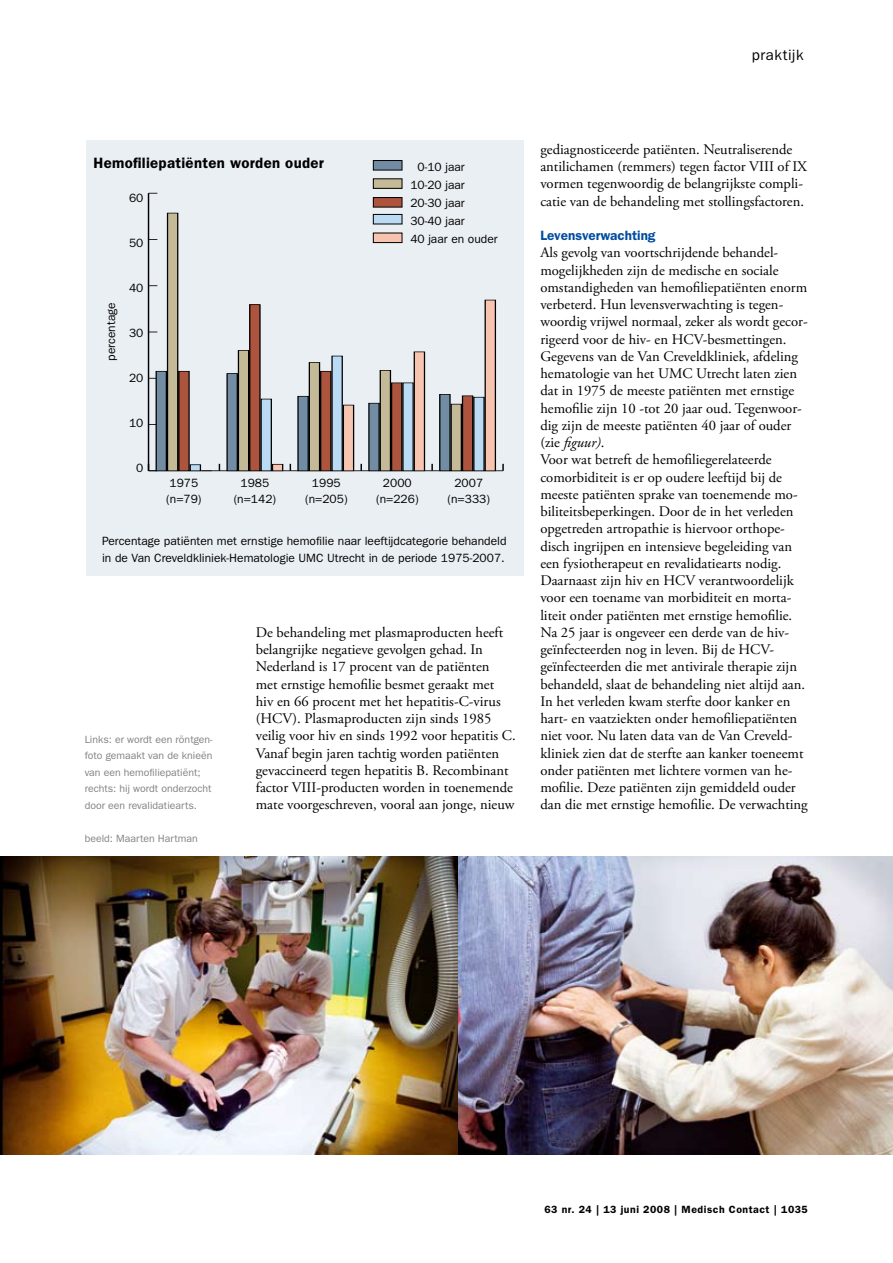
<style>
.page{position:relative;width:893px;height:1263px;background:#fff}
.page>*{position:absolute;margin:0;border:0;box-sizing:border-box;transform-origin:0 0}
.t1{font:600 15px "ITC Franklin Gothic Std";letter-spacing:.02em;color:#000}
.t2{font:15px "ITC Franklin Gothic Std";letter-spacing:.04em;color:#000}
.t3{font:14.7px/17.2px "Adobe Garamond Pro";color:#000}
.t4{font:600 13.5px "ITC Franklin Gothic Std";color:#004d9f}
.t5{font:12px/16.5px "ITC Franklin Gothic Std";color:#000;text-align:center}
.t6{font:10.5px/16.5px "ITC Franklin Gothic Std";color:#818084}
.t7{font:600 10.5px "ITC Franklin Gothic Std";letter-spacing:.05em;color:#000}
.t8{font:9.45px "Myriad Pro";color:#000;scale:1.76 1}
.s1{font-style:italic}
</style>
<div class="page">
<div style="left:86px;top:140px;width:438px;height:436px;background:#eaeff3"></div>
<img style="left:458px;top:856px;width:435px;height:298px">
<img style="left:0;top:856px;width:458px;height:298px">
<hr style="left:149px;top:470px;width:354px;height:1px;background:#000">
<svg style="left:502px;top:464px;width:2px;height:7px"></svg>
<hr style="left:148px;top:193px;width:1px;height:278px;background:#000">
<svg style="left:149px;top:464px;width:7px;height:7px"></svg>
<svg style="left:149px;top:331px;width:8px;height:2px"></svg>
<div style="left:272px;top:464px;width:11px;height:7px;background:#f6c4af"></div>
<div style="left:272px;top:464px;width:11px;height:7px;border:1px solid #000"></div>
<div style="left:343px;top:405px;width:11px;height:66px;background:#f6c4af"></div>
<div style="left:343px;top:405px;width:11px;height:66px;border:1px solid #000"></div>
<div style="left:414px;top:352px;width:10px;height:119px;background:#f6c4af"></div>
<div style="left:414px;top:352px;width:11px;height:119px;border:1px solid #000"></div>
<div style="left:485px;top:300px;width:10px;height:171px;background:#f6c4af"></div>
<div style="left:485px;top:300px;width:11px;height:171px;border:1px solid #000"></div>
<div style="left:190px;top:465px;width:10px;height:6px;background:#badbf3"></div>
<div style="left:190px;top:464px;width:11px;height:7px;border:1px solid #000"></div>
<div style="left:261px;top:399px;width:10px;height:72px;background:#badbf3"></div>
<div style="left:261px;top:399px;width:11px;height:72px;border:1px solid #000"></div>
<div style="left:332px;top:356px;width:10px;height:115px;background:#badbf3"></div>
<div style="left:403px;top:383px;width:10px;height:88px;background:#badbf3"></div>
<div style="left:474px;top:397px;width:10px;height:74px;background:#badbf3"></div>
<div style="left:179px;top:371px;width:10px;height:100px;background:#ac543d"></div>
<div style="left:250px;top:305px;width:10px;height:166px;background:#ac543d"></div>
<div style="left:249px;top:304px;width:11px;height:167px;border:1px solid #000"></div>
<div style="left:321px;top:371px;width:10px;height:100px;background:#ac543d"></div>
<div style="left:320px;top:371px;width:11px;height:100px;border:1px solid #000"></div>
<div style="left:392px;top:383px;width:10px;height:88px;background:#ac543d"></div>
<div style="left:391px;top:383px;width:11px;height:88px;border:1px solid #000"></div>
<div style="left:462px;top:396px;width:11px;height:75px;background:#ac543d"></div>
<div style="left:462px;top:396px;width:11px;height:75px;border:1px solid #000"></div>
<div style="left:168px;top:213px;width:10px;height:258px;background:#c4ba97"></div>
<div style="left:167px;top:213px;width:11px;height:258px;border:1px solid #000"></div>
<div style="left:238px;top:350px;width:11px;height:121px;background:#c4ba97"></div>
<div style="left:238px;top:350px;width:11px;height:121px;border:1px solid #000"></div>
<div style="left:309px;top:362px;width:11px;height:109px;background:#c4ba97"></div>
<div style="left:309px;top:362px;width:11px;height:109px;border:1px solid #000"></div>
<div style="left:380px;top:370px;width:10px;height:101px;background:#c4ba97"></div>
<div style="left:380px;top:370px;width:11px;height:101px;border:1px solid #000"></div>
<div style="left:451px;top:404px;width:10px;height:67px;background:#c4ba97"></div>
<div style="left:451px;top:404px;width:11px;height:67px;border:1px solid #000"></div>
<div style="left:156px;top:371px;width:10px;height:100px;background:#728ca3"></div>
<div style="left:156px;top:371px;width:11px;height:100px;border:1px solid #000"></div>
<div style="left:227px;top:374px;width:10px;height:97px;background:#728ca3"></div>
<div style="left:227px;top:373px;width:11px;height:98px;border:1px solid #000"></div>
<div style="left:298px;top:396px;width:10px;height:75px;background:#728ca3"></div>
<div style="left:298px;top:396px;width:10px;height:75px;border:1px solid #000"></div>
<div style="left:369px;top:403px;width:10px;height:68px;background:#728ca3"></div>
<div style="left:440px;top:394px;width:10px;height:77px;background:#728ca3"></div>
<div style="left:373px;top:161px;width:29px;height:9px;background:#728ca3"></div>
<div style="left:373px;top:160px;width:29px;height:10px;border:1px solid #000"></div>
<div style="left:373px;top:233px;width:29px;height:10px;background:#f6c4af"></div>
<div style="left:373px;top:233px;width:29px;height:10px;border:1px solid #000"></div>
<div style="left:373px;top:214px;width:29px;height:10px;background:#badbf3"></div>
<div style="left:373px;top:214px;width:29px;height:10px;border:1px solid #000"></div>
<div style="left:373px;top:198px;width:29px;height:9px;background:#ac543d"></div>
<div style="left:373px;top:197px;width:29px;height:10px;border:1px solid #000"></div>
<div style="left:373px;top:179px;width:29px;height:9px;background:#c4ba97"></div>
<div style="left:373px;top:179px;width:29px;height:10px;border:1px solid #000"></div>
<p class="t2" style="left:752px;top:46px;width:53px">praktijk</p>
<p class="t1" style="left:94px;top:154px;width:232px">Hemofiliepatiënten worden ouder</p>
<p class="t5" style="left:103px;top:361px;width:60px;rotate:-90deg">percentage</p>
<p class="t8" style="left:126px;top:188px;width:11px">60</p>
<p class="t5" style="left:129px;top:189px;width:16px">60</p>
<p class="t5" style="left:129px;top:234px;width:16px">50</p>
<p class="t5" style="left:129px;top:279px;width:16px">40</p>
<p class="t5" style="left:129px;top:324px;width:16px">30</p>
<p class="t5" style="left:129px;top:369px;width:16px">20</p>
<p class="t5" style="left:129px;top:414px;width:16px">10</p>
<p class="t5" style="left:136px;top:459px;width:9px">0</p>
<p class="t8" style="left:126px;top:234px;width:11px">50</p>
<p class="t8" style="left:126px;top:280px;width:11px">40</p>
<p class="t8" style="left:126px;top:327px;width:11px">30</p>
<p class="t8" style="left:126px;top:373px;width:11px">20</p>
<p class="t8" style="left:126px;top:419px;width:11px">10</p>
<p class="t8" style="left:134px;top:465px;width:6px">0</p>
<p class="t5" style="left:410px;top:158px;width:89px;line-height:18px;text-align:left;text-indent:7px">0-10 jaar<br>10-20 jaar<br>20-30 jaar<br>30-40 jaar<br>40 jaar en ouder</p>
<p class="t5" style="left:166px;top:474px;width:37px;text-align:left">1975 (n=79)</p>
<p class="t5" style="left:448px;top:474px;width:44px">2007 (n=333)</p>
<p class="t5" style="left:234px;top:474px;width:44px">1985 (n=142)</p>
<p class="t5" style="left:305px;top:474px;width:44px">1995 (n=205)</p>
<p class="t5" style="left:376px;top:474px;width:44px">2000 (n=226)</p>
<p class="t5" style="left:102px;top:533px;width:406px;text-align:left">Percentage patiënten met ernstige hemofilie naar leeftijdcategorie behandeld in de Van Creveldkliniek-Hematologie UMC Utrecht in de periode 1975-2007.</p>
<p class="t6" style="left:85px;top:731px;width:129px">Links: er wordt een röntgen&shy;foto gemaakt van de knieën van een hemofiliepatiënt; rechts: hij wordt onderzocht door een revalidatiearts.</p>
<p class="t6" style="left:85px;top:830px;width:114px">beeld: Maarten Hartman</p>
<p class="t3" style="left:256px;top:624px;width:261px">De behandeling met plasmaproducten heeft belangrijke negatieve gevolgen gehad. In Nederland is 17 procent van de patiënten<br>met ernstige hemofilie besmet geraakt met<br>hiv en 66 procent met het hepatitis-C-virus (HCV). Plasmaproducten zijn sinds 1985 veilig voor hiv en sinds 1992 voor hepatitis C.<br>Vanaf begin jaren tachtig worden patiënten gevaccineerd tegen hepatitis B. Recombinant factor VIII-producten worden in toenemende mate voorgeschreven, vooral aan jonge, nieuw</p>
<p class="t3" style="left:540px;top:141px;width:268px">gediagnosticeerde patiënten. Neutraliserende antilichamen (remmers) tegen factor VIII of IX vormen tegenwoordig de belangrijkste compli&shy;catie van de behandeling met stollingsfactoren.</p>
<p class="t4" style="left:540px;top:227px;width:117px">Levensverwachting</p>
<p class="t3" style="left:540px;top:245px;width:269px">Als gevolg van voortschrijdende behandel&shy;mogelijkheden zijn de medische en sociale omstandigheden van hemofiliepatiënten enorm verbeterd. Hun levensverwachting is tegen&shy;woordig vrijwel normaal, zeker als wordt gecor&shy;rigeerd voor de hiv- en HCV-besmettingen.<br>Gegevens van de Van Creveldkliniek, afdeling hematologie van het UMC Utrecht laten zien dat in 1975 de meeste patiënten met ernstige hemofilie zijn 10 -tot 20 jaar oud. Tegenwoor&shy;dig zijn de meeste patiënten 40 jaar of ouder (zie <span class="s1">figuur)</span>.<br>Voor wat betreft de hemofiliegerelateerde comorbiditeit is er op oudere leeftijd bij de meeste patiënten sprake van toenemende mo&shy;biliteitsbeperkingen. Door de in het verleden opgetreden artropathie is hiervoor orthope&shy;disch ingrijpen en intensieve begeleiding van een fysiotherapeut en revalidatiearts nodig.<br>Daarnaast zijn hiv en HCV verantwoordelijk voor een toename van morbiditeit en morta&shy;liteit onder patiënten met ernstige hemofilie.<br>Na 25 jaar is ongeveer een derde van de hiv&shy;geïnfecteerden nog in leven. Bij de HCV&shy;geïnfecteerden die met antivirale therapie zijn behandeld, slaat de behandeling niet altijd aan.<br>In het verleden kwam sterfte door kanker en hart- en vaatziekten onder hemofiliepatiënten niet voor. Nu laten data van de Van Creveld&shy;kliniek zien dat de sterfte aan kanker toeneemt onder patiënten met lichtere vormen van he&shy;mofilie. Deze patiënten zijn gemiddeld ouder dan die met ernstige hemofilie. De verwachting</p>
<p class="t7" style="left:544px;top:1203px;width:265px">63 nr. 24 | 13 juni 2008 | Medisch Contact | 1035</p>
</div>
